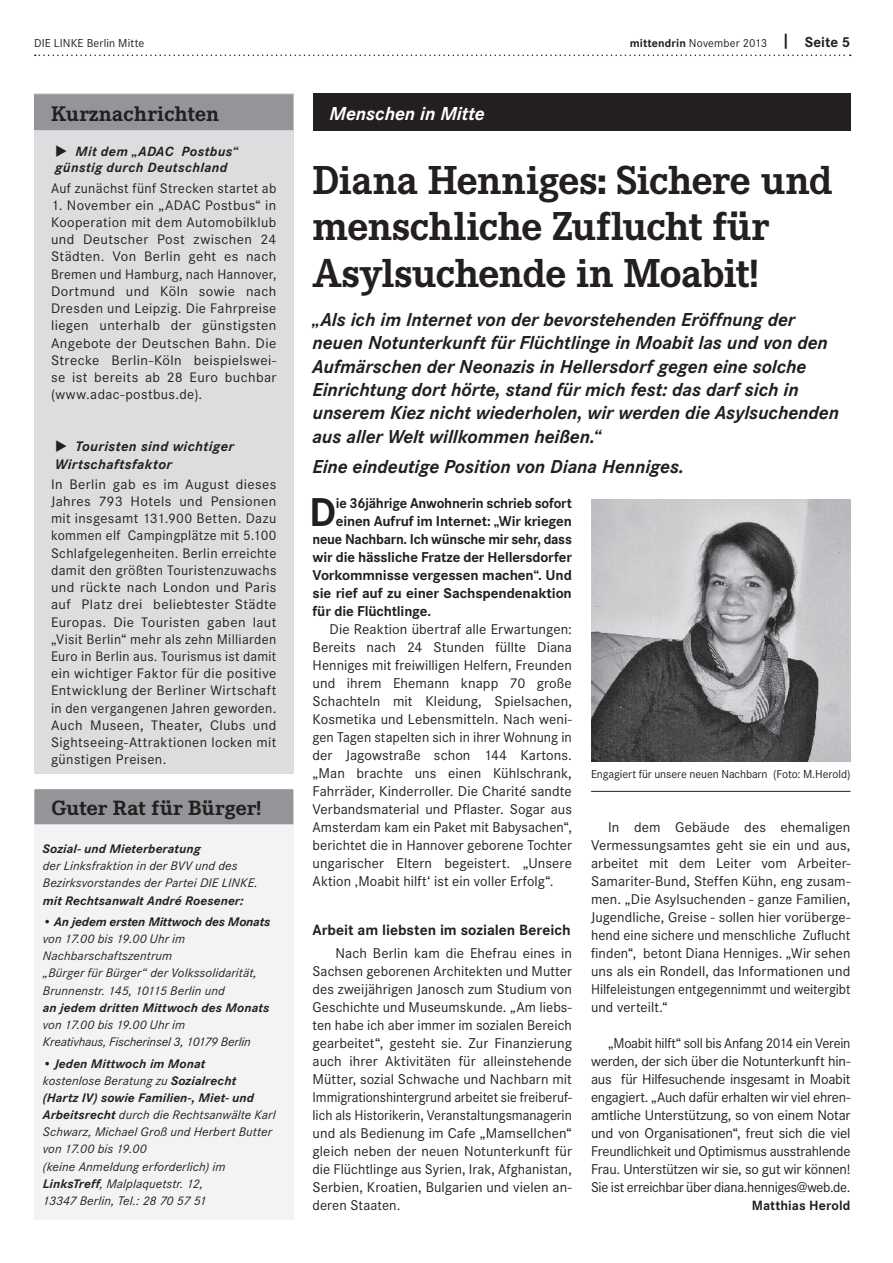
<style>
.page{position:relative;width:893px;height:1263px;background:#fff}
.page>*{position:absolute;margin:0;border:0;box-sizing:border-box;transform-origin:0 0}
.t1{font:700 42px/46.5px "Corporate E";letter-spacing:-.015em;color:#231f20}
.t2{font:700 41.85px "Corporate S";color:#231f20}
.t3{font:700 21.9px "Corporate E";color:#231f20}
.t4{font:700 21.45px "Corporate E";letter-spacing:-.005em;color:#231f20;scale:1.05 1}
.t5{font:italic 700 19.5px/23.4px "Corporate S";letter-spacing:-.005em;color:#231f20}
.t6{font:italic 700 19.5px "Corporate S";letter-spacing:-.005em;color:#fff}
.t7{font:700 15.45px "Corporate S";color:#231f20}
.t8{font:700 14.85px "Corporate S";letter-spacing:-.01em;color:#231f20}
.t9{font:700 14.85px "Corporate S";letter-spacing:-.01em;color:#231f20;scale:.96 1}
.t10{font:14.7px/18px "Corporate S";color:#231f20;text-align:justify}
.t11{font:14.4px/17.2px "Corporate S";letter-spacing:.025em;color:#231f20;text-align:justify;scale:1.05 1}
.t12{font:14.4px/17.2px "Corporate S";letter-spacing:.025em;color:#231f20;text-align:justify}
.t13{font:italic 700 14.4px/18px "Corporate S";letter-spacing:.025em;color:#231f20}
.t14{font:italic 700 13.95px/16.6px "Corporate S";letter-spacing:.025em;color:#231f20}
.t15{font:700 13.95px "Corporate S";letter-spacing:.005em;color:#231f20}
.t16{font:italic 12.9px/17.2px "Corporate S";letter-spacing:.005em;color:#231f20}
.t17{font:italic 700 12.9px "Corporate S";letter-spacing:.005em;color:#231f20;scale:1.05 1}
.t18{font:italic 12.9px/17.2px "Corporate S";letter-spacing:.005em;color:#231f20;scale:1.05 1}
.t19{font:italic 12.9px/17.2px "Corporate S";letter-spacing:-.015em;color:#231f20;scale:1.05 1}
.t20{font:12px "Corporate S";letter-spacing:-.005em;color:#231f20}
.t21{font:12px "Corporate S";letter-spacing:.015em;color:#231f20}
.s1{font-weight:700}
.s2{font-weight:700;font-size:15px}
</style>
<div class="page">
<svg style="left:35px;top:55px;width:816px;height:1px"></svg>
<div style="left:313px;top:94px;width:537px;height:37px;background:#231f20"></div>
<img style="left:591px;top:499px;width:259px;height:262px">
<div style="left:34px;top:94px;width:259px;height:680px;background:#dcdddf"></div>
<div style="left:34px;top:94px;width:259px;height:36px;background:#939598"></div>
<hr style="left:591px;top:791px;width:259px;height:1px;background:#231f20">
<div style="left:34px;top:799px;width:259px;height:421px;background:#f2f3f4"></div>
<div style="left:34px;top:789px;width:259px;height:36px;background:#939598"></div>
<p class="t21" style="left:34px;top:36px;width:112px">DIE LINKE Berlin Mitte</p>
<p class="t20" style="left:630px;top:36px;width:222px"><span class="s1">mittendrin</span> November 2013 <span class="s2">| Seite 5</span></p>
<h3 class="t3" style="left:51px;top:101px;width:170px">Kurznachrichten</h3>
<h3 class="t6" style="left:330px;top:102px;width:157px">Menschen in Mitte</h3>
<p class="t14" style="left:55px;top:143px;width:184px">◆ Mit dem „ADAC Postbus“ günstig durch Deutschland</p>
<p class="t12" style="left:51px;top:179px;width:227px">Auf zunächst fünf Strecken startet ab</p>
<p class="t12" style="left:51px;top:197px;width:227px">1. November ein „ADAC Postbus“ in Kooperation mit dem Automobilklub und Deutscher Post zwischen 24<br>Städten. Von Berlin geht es nach Bremen und Hamburg, nach Hannover, Dortmund und Köln sowie nach Dresden und Leipzig. Die Fahrpreise liegen unterhalb der günstigsten Angebote der Deutschen Bahn. Die Strecke Berlin-Köln beispielswei&shy;se ist bereits ab 28 Euro buchbar (www.adac-postbus.de).</p>
<p class="t13" style="left:55px;top:437px;width:180px">◆ Touristen sind wichtiger<br>Wirtschaftsfaktor</p>
<p class="t11" style="left:51px;top:476px;width:216px">In Berlin gab es im August dieses Jahres 793 Hotels und Pensionen mit insgesamt 131.900 Betten. Dazu kommen elf Campingplätze mit 5.100<br>Schlafgelegenheiten. Berlin erreichte damit den größten Touristenzuwachs und rückte nach London und Paris auf Platz drei beliebtester Städte Europas. Die Touristen gaben laut „Visit Berlin“ mehr als zehn Milliarden Euro in Berlin aus. Tourismus ist damit ein wichtiger Faktor für die positive Entwicklung der Berliner Wirtschaft in den vergangenen Jahren geworden.<br>Auch Museen, Theater, Clubs und Sightseeing-Attraktionen locken mit günstigen Preisen.</p>
<h1 class="t1" style="left:313px;top:157px;width:522px">Diana Henniges: Sichere und menschliche Zuflucht für<br>Asylsuchende in Moabit!</h1>
<p class="t5" style="left:313px;top:307px;width:528px">„Als ich im Internet von der bevorstehenden Eröffnung der neuen Notunterkunft für Flüchtlinge in Moabit las und von den Aufmärschen der Neonazis in Hellersdorf gegen eine solche Einrichtung dort hörte, stand für mich fest: das darf sich in unserem Kiez nicht wiederholen, wir werden die Asylsuchenden aus aller Welt willkommen heißen.“</p>
<h3 class="t5" style="left:313px;top:454px;width:373px">Eine eindeutige Position von Diana Henniges.</h3>
<h2 class="t2" style="left:309px;top:488px;width:29px">D</h2>
<p class="t8" style="left:336px;top:494px;width:238px">ie 36jährige Anwohnerin schrieb sofort</p>
<p class="t8" style="left:336px;top:512px;width:238px">einen Aufruf im Internet: „Wir kriegen</p>
<p class="t9" style="left:313px;top:530px;width:272px">neue Nachbarn. Ich wünsche mir sehr, dass</p>
<p class="t8" style="left:313px;top:548px;width:261px">wir die hässliche Fratze der Hellersdorfer</p>
<p class="t8" style="left:313px;top:566px;width:261px">Vorkommnisse vergessen machen“. Und</p>
<p class="t8" style="left:313px;top:584px;width:261px">sie rief auf zu einer Sachspendenaktion</p>
<p class="t8" style="left:313px;top:602px;width:120px">für die Flüchtlinge.</p>
<p class="t10" style="left:313px;top:620px;width:261px;text-indent:17px">Die Reaktion übertraf alle Erwartungen:<br>Bereits nach 24 Stunden füllte Diana Henniges mit freiwilligen Helfern, Freunden und ihrem Ehemann knapp 70 große Schachteln mit Kleidung, Spielsachen, Kosmetika und Lebensmitteln. Nach weni&shy;gen Tagen stapelten sich in ihrer Wohnung in der Jagowstraße schon 144 Kartons. „Man brachte uns einen Kühlschrank, Fahrräder, Kinderroller. Die Charité sandte Verbandsmaterial und Pflaster. Sogar aus Amsterdam kam ein Paket mit Babysachen“, berichtet die in Hannover geborene Tochter ungarischer Eltern begeistert. „Unsere Aktion ‚Moabit hilft‘ ist ein voller Erfolg“.</p>
<p class="t7" style="left:313px;top:921px;width:260px">Arbeit am liebsten im sozialen Bereich</p>
<p class="t10" style="left:313px;top:944px;width:261px;text-indent:23px">Nach Berlin kam die Ehefrau eines in Sachsen geborenen Architekten und Mutter des zweijährigen Janosch zum Studium von Geschichte und Museumskunde. „Am liebs&shy;ten habe ich aber immer im sozialen Bereich gearbeitet“, gesteht sie. Zur Finanzierung auch ihrer Aktivitäten für alleinstehende Mütter, sozial Schwache und Nachbarn mit Immigrationshintergrund arbeitet sie freiberuf&shy;lich als Historikerin, Veranstaltungsmanagerin und als Bedienung im Cafe „Mamsellchen“ gleich neben der neuen Notunterkunft für die Flüchtlinge aus Syrien, Irak, Afghanistan, Serbien, Kroatien, Bulgarien und vielen an&shy;deren Staaten.</p>
<p class="t20" style="left:591px;top:768px;width:261px">Engagiert für unsere neuen Nachbarn (Foto: M.Herold)</p>
<h3 class="t4" style="left:51px;top:796px;width:202px">Guter Rat für Bürger!</h3>
<p class="t17" style="left:43px;top:841px;width:152px">Sozial- und Mieterberatung</p>
<p class="t18" style="left:43px;top:857px;width:206px">der Linksfraktion in der BVV und des<br>Bezirksvorstandes der Partei DIE LINKE.</p>
<p class="t17" style="left:43px;top:893px;width:193px">mit Rechtsanwalt André Roesener:</p>
<p class="t16" style="left:43px;top:913px;width:229px">• <span class="s1">An jedem ersten Mittwoch des Monats </span>von 17.00 bis 19.00 Uhr im<br>Nachbarschaftszentrum<br>„Bürger für Bürger“ der Volkssolidarität,<br>Brunnenstr. 145, 10115 Berlin und</p>
<p class="t17" style="left:43px;top:1000px;width:217px">an jedem dritten Mittwoch des Monats</p>
<p class="t19" style="left:43px;top:1016px;width:200px">von 17.00 bis 19.00 Uhr im<br>Kreativhaus, Fischerinsel 3, 10179 Berlin</p>
<p class="t16" style="left:43px;top:1055px;width:234px">• <span class="s1">Jeden Mittwoch im Monat<br></span>kostenlose Beratung zu <span class="s1">Sozialrecht<br>(Hartz IV) sowie Familien-, Miet- und Arbeitsrecht</span> durch die Rechtsanwälte Karl Schwarz, Michael Groß und Herbert Butter von 17.00 bis 19.00<br>(keine Anmeldung erforderlich) im <span class="s1">LinksTreff</span>, Malplaquetstr. 12,<br>13347 Berlin, Tel.: 28 70 57 51</p>
<p class="t10" style="left:591px;top:818px;width:261px;text-indent:17px">In dem Gebäude des ehemaligen Vermessungsamtes geht sie ein und aus, arbeitet mit dem Leiter vom Arbeiter-Samariter-Bund, Steffen Kühn, eng zusam&shy;men. „Die Asylsuchenden - ganze Familien, Jugendliche, Greise - sollen hier vorüberge&shy;hend eine sichere und menschliche Zuflucht finden“, betont Diana Henniges. „Wir sehen uns als ein Rondell, das Informationen und Hilfeleistungen entgegennimmt und weitergibt und verteilt.“</p>
<p class="t10" style="left:591px;top:1034px;width:261px;text-indent:17px">„Moabit hilft“ soll bis Anfang 2014 ein Verein werden, der sich über die Notunterkunft hin&shy;aus für Hilfesuchende insgesamt in Moabit engagiert. „Auch dafür erhalten wir viel ehren&shy;amtliche Unterstützung, so von einem Notar und von Organisationen“, freut sich die viel Freundlichkeit und Optimismus ausstrahlende Frau. Unterstützen wir sie, so gut wir können!<br>Sie ist erreichbar über diana.henniges@web.de.</p>
<p class="t15" style="left:752px;top:1197px;width:100px">Matthias Herold</p>
</div>
